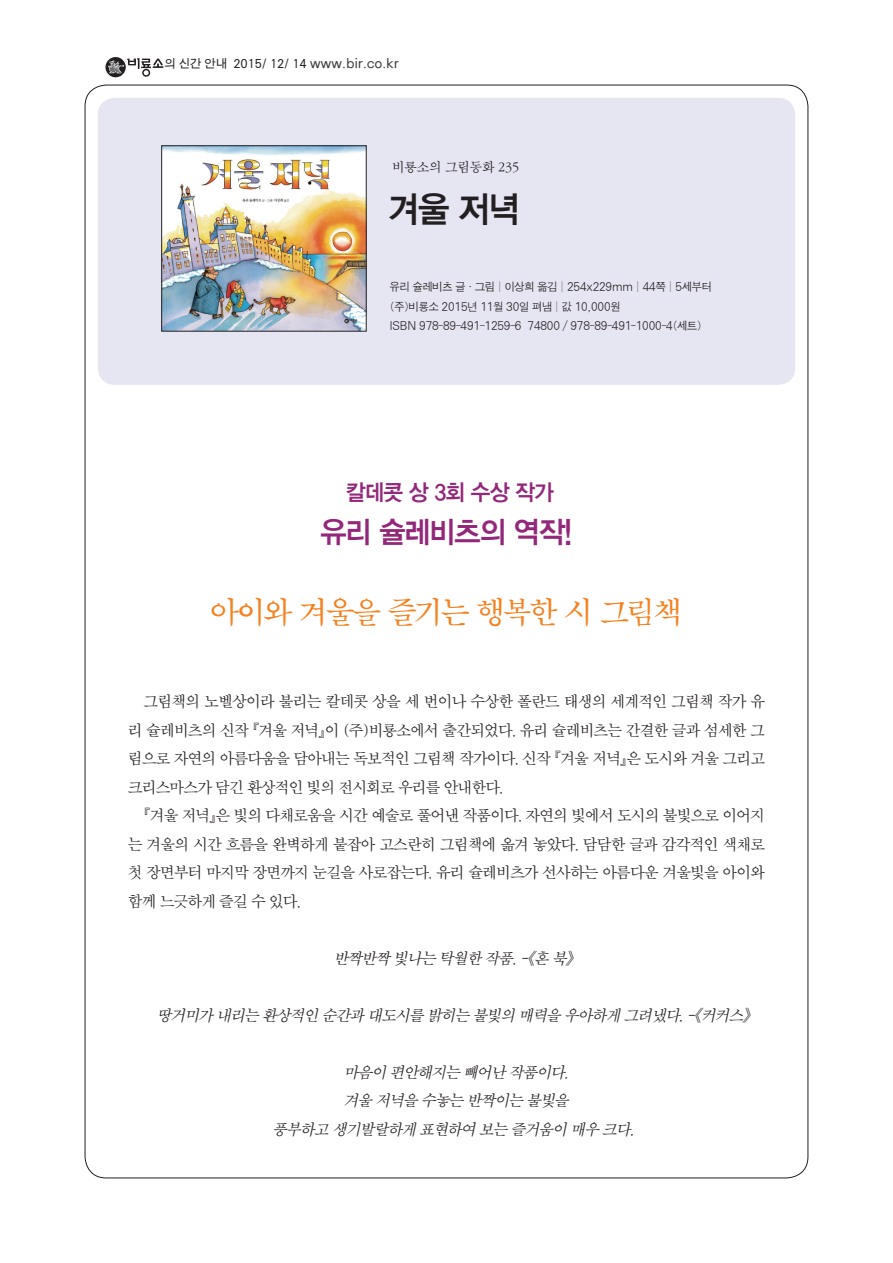
<style>
.page{position:relative;width:893px;height:1263px;background:#fff}
.page>*{position:absolute;margin:0;border:0;box-sizing:border-box;transform-origin:0 0}
.t1{font:36px "YDVYGO34";color:#231f20;scale:.95 1}
.t2{font:30px "SMT Myung Jo Std";letter-spacing:-.09em;color:#f58220}
.t3{font:30px "YDVYGO34";letter-spacing:-.04em;color:#93287b;scale:.95 1}
.t4{font:22.5px "YDVYGO34";letter-spacing:-.04em;color:#93287b;scale:.95 1}
.t5{font:15.75px/28.5px "SMSS Myung Jo 10 Std";letter-spacing:-.1em;color:#231f20;text-align:justify}
.t6{font:italic 15.75px/28.5px "SMSS Myung Jo 10 Std";color:#231f20;text-align:center}
.t7{font:13.5px "SMSS Myung Jo 10 Std";letter-spacing:-.07em;color:#231f20}
.t8{font:12px "SMJ Gothic 10 Std";letter-spacing:-.075em;color:#231f20}
.t9{font:11.25px/19.5px "SMJ Gothic Std";letter-spacing:-.075em;color:#231f20;scale:.95 1}
.s1{font-size:13.5px;color:#3e3e3f}
</style>
<div class="page">
<div style="left:98px;top:98px;width:697px;height:287px;background:#e6e5f2;border-radius:17px"></div>
<svg style="left:105px;top:57px;width:21px;height:20px"></svg>
<svg style="left:108px;top:58px;width:55px;height:19px"></svg>
<img style="left:164px;top:148px;width:200px;height:181px">
<p class="t8" style="left:164px;top:58px;width:237px">의 신간 안내 2015/ 12/ 14 <span class="s1">www.bir.co.kr</span></p>
<p class="t7" style="left:392px;top:160px;width:129px">비룡소의 그림동화 235</p>
<h1 class="t1" style="left:388px;top:185px;width:141px">겨울 저녁</h1>
<p class="t9" style="left:390px;top:278px;width:341px">유리 슐레비츠 글ㆍ그림｜이상희 옮김｜254x229mm｜44쪽｜5세부터 (주)비룡소 2015년 11월 30일 펴냄｜값 10,000원<br>ISBN 978-89-491-1259-6 74800 / 978-89-491-1000-4(세트)</p>
<h3 class="t4" style="left:346px;top:477px;width:220px">칼데콧 상 3회 수상 작가</h3>
<h2 class="t3" style="left:320px;top:512px;width:267px">유리 슐레비츠의 역작!</h2>
<h2 class="t2" style="left:211px;top:596px;width:473px">아이와 겨울을 즐기는 행복한 시 그림책</h2>
<p class="t5" style="left:128px;top:688px;width:639px;text-indent:16px">그림책의 노벨상이라 불리는 칼데콧 상을 세 번이나 수상한 폴란드 태생의 세계적인 그림책 작가 유 리 슐레비츠의 신작 『겨울 저녁』이 (주)비룡소에서 출간되었다. 유리 슐레비츠는 간결한 글과 섬세한 그 림으로 자연의 아름다움을 담아내는 독보적인 그림책 작가이다. 신작 『겨울 저녁』은 도시와 겨울 그리고 크리스마스가 담긴 환상적인 빛의 전시회로 우리를 안내한다.</p>
<p class="t5" style="left:128px;top:802px;width:639px;text-indent:16px">『겨울 저녁』은 빛의 다채로움을 시간 예술로 풀어낸 작품이다. 자연의 빛에서 도시의 불빛으로 이어지 는 겨울의 시간 흐름을 완벽하게 붙잡아 고스란히 그림책에 옮겨 놓았다. 담담한 글과 감각적인 색채로 첫 장면부터 마지막 장면까지 눈길을 사로잡는다. 유리 슐레비츠가 선사하는 아름다운 겨울빛을 아이와 함께 느긋하게 즐길 수 있다.</p>
<p class="t6" style="left:333px;top:944px;width:245px">반짝반짝 빛나는 탁월한 작품.-《혼 북》</p>
<p class="t6" style="left:157px;top:1001px;width:599px">땅거미가 내리는 환상적인 순간과 대도시를 밝히는 불빛의 매력을 우아하게 그려냈다.-《커커스》</p>
<p class="t6" style="left:272px;top:1058px;width:367px">마음이 편안해지는 빼어난 작품이다.<br>겨울 저녁을 수놓는 반짝이는 불빛을<br>풍부하고 생기발랄하게 표현하여 보는 즐거움이 매우 크다.</p>
</div>
